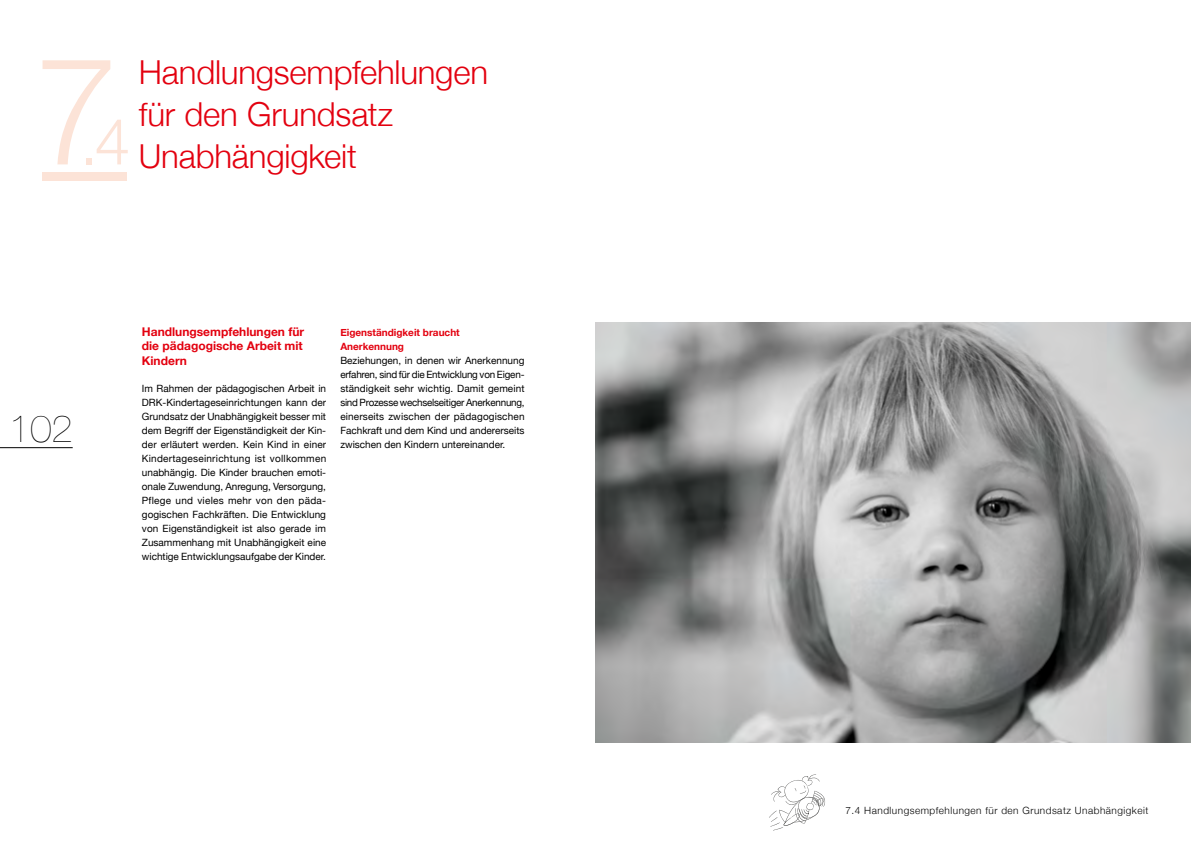
<style>
.page{position:relative;width:1191px;height:842px;background:#fff}
.page>*{position:absolute;margin:0;border:0;box-sizing:border-box;transform-origin:0 0}
.Kapiteltitel_2__Eben{font:300 150.6px "Helvetica Neue";color:#fce3d7}
.Kapiteltitel_2__Eben-2{font:300 63.9px "Helvetica Neue";color:#fce3d7}
.t1{font:200 38px "Helvetica Neue";color:#000}
.Kapiteltitel_2__Eben-3{font:300 33px/42px "Helvetica Neue";letter-spacing:-.005em;color:#e3000f}
.t2{font:700 12px/14.4px "Helvetica Neue";color:#e3000f;text-align:justify}
.Lauftext{font:10px/14px "Helvetica Neue";color:#000;text-align:justify}
.t3{font:300 10px "Helvetica Neue";letter-spacing:.05em;color:#000}
.t4{font:700 10px/14px "Helvetica Neue";color:#e3000f}
</style>
<div class="page">
<hr style="left:0;top:447px;width:73px;height:1px;background:#000">
<svg style="left:769px;top:774px;width:56px;height:57px"></svg>
<div style="left:43px;top:172px;width:84px;height:9px;background:#fce3d7"></div>
<img style="left:595px;top:323px;width:596px;height:419px">
<h1 class="Kapiteltitel_2__Eben" style="left:35px;top:-11px;width:85px">7</h1>
<h1 class="Kapiteltitel_2__Eben-2" style="left:80px;top:90px;width:52px">.4</h1>
<h1 class="Kapiteltitel_2__Eben-3" style="left:139px;top:49px;width:351px">Handlungsempfehlungen für den Grundsatz<br>Unabhängigkeit</h1>
<h3 class="t1" style="left:9px;top:399px;width:65px">102</h3>
<h2 class="t2" style="left:142px;top:325px;width:164px">Handlungsempfehlungen für die pädagogische Arbeit mit Kindern</h2>
<p class="Lauftext" style="left:142px;top:382px;width:186px">Im Rahmen der pädagogischen Arbeit in DRK-Kindertageseinrichtungen kann der Grundsatz der Unabhängigkeit besser mit dem Begriff der Eigenständigkeit der Kin&shy;der erläutert werden. Kein Kind in einer Kindertageseinrichtung ist vollkommen unabhängig. Die Kinder brauchen emoti&shy;onale Zuwendung, Anregung, Versorgung, Pflege und vieles mehr von den päda&shy;gogischen Fachkräften. Die Entwicklung von Eigenständigkeit ist also gerade im Zusammenhang mit Unabhängigkeit eine wichtige Entwicklungsaufgabe der Kinder.</p>
<h3 class="t4" style="left:340px;top:326px;width:121px">Eigenständigkeit braucht<br>Anerkennung</h3>
<p class="Lauftext" style="left:340px;top:354px;width:186px">Beziehungen, in denen wir Anerkennung erfahren, sind für die Entwicklung von Eigen&shy;ständigkeit sehr wichtig. Damit gemeint sind Prozesse wechselseitiger Anerkennung, einerseits zwischen der pädagogischen Fachkraft und dem Kind und andererseits zwischen den Kindern untereinander.</p>
<p class="t3" style="left:845px;top:802px;width:304px">7.4 Handlungsempfehlungen für den Grundsatz Unabhängigkeit</p>
</div>
